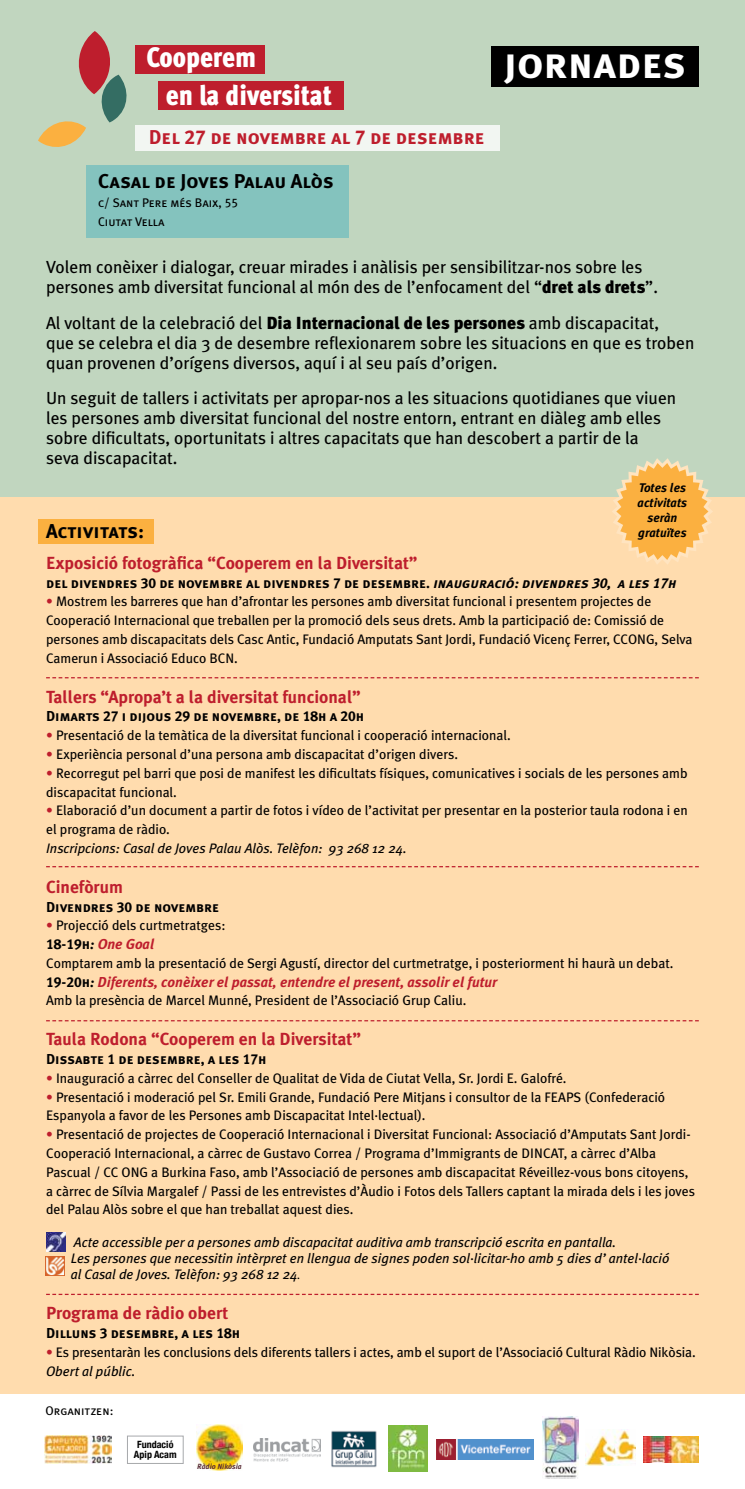
<style>
.page{position:relative;width:745px;height:1489px;background:#fff}
.page>*{position:absolute;margin:0;border:0;box-sizing:border-box;transform-origin:0 0}
.t1{font:43.75px "Meta Plus Bold Caps";color:#fff}
.t2{font:900 28.12px/37.5px "Meta Cond";color:#fff}
.t3{font:20px "Meta Plus Bold Caps";color:#000}
.t4{font:20px "Meta Plus Bold Caps";color:#be1e2d}
.t5{font:17.5px/20px "Meta Plus";color:#000}
.t6{font:700 17.5px "Meta Plus";color:#be1e2d}
.t7{font:14.38px "Meta Plus Bold Caps";color:#000}
.t8{font:italic 700 14.38px "Meta Plus";color:#be1e2d}
.t9{font:13.75px/18.8px "Meta Plus";color:#000}
.t10{font:italic 13.75px/16.2px "Meta Plus";color:#000}
.t11{font:12.5px/18.8px "Meta Plus Book Caps";color:#000}
.t12{font:italic 700 12.5px/15px "Meta Plus";color:#000;text-align:center}
.t13{font:700 condensed 10px/10px "Helvetica Neue";color:#000;text-align:center}
.t14{font:italic 700 7.5px "Meta Plus";color:#5a2d38}
.s1{font-weight:900}
.s2{font-style:italic}
.s3{color:#be1e2d}
.s4{font-family:"Meta Plus Bold Caps";font-weight:400;font-style:normal;color:#000}
.s5{color:#000}
.s6{font-size:11px}
</style>
<div class="page">
<div style="left:0;top:496px;width:744px;height:897px;background:#ffdcae"></div>
<div style="left:0;top:0;width:744px;height:496px;background:#c1d6bf"></div>
<div style="left:38px;top:519px;width:116px;height:25px;background:#fbb040"></div>
<div style="left:86px;top:165px;width:262px;height:72px;background:#84c3be"></div>
<svg style="left:46px;top:677px;width:652px;height:1px"></svg>
<img style="left:46px;top:1232px;width:19px;height:19px">
<img style="left:46px;top:1256px;width:18px;height:19px">
<svg style="left:46px;top:866px;width:652px;height:1px"></svg>
<svg style="left:46px;top:1020px;width:652px;height:1px"></svg>
<svg style="left:46px;top:1293px;width:652px;height:1px"></svg>
<svg style="left:611px;top:458px;width:101px;height:106px"></svg>
<div style="left:135px;top:125px;width:364px;height:26px;background:#f2f6f2"></div>
<svg style="left:38px;top:31px;width:89px;height:116px"></svg>
<div style="left:158px;top:81px;width:185px;height:28px;background:#be1e2d"></div>
<div style="left:135px;top:45px;width:129px;height:28px;background:#be1e2d"></div>
<div style="left:491px;top:46px;width:207px;height:41px;background:#000"></div>
<img style="left:388px;top:1425px;width:39px;height:46px">
<img style="left:542px;top:1416px;width:36px;height:62px">
<img style="left:196px;top:1424px;width:46px;height:46px">
<img style="left:331px;top:1430px;width:46px;height:37px">
<svg style="left:44px;top:1436px;width:68px;height:28px"></svg>
<img style="left:45px;top:1435px;width:67px;height:28px">
<img style="left:585px;top:1429px;width:50px;height:35px">
<img style="left:436px;top:1439px;width:97px;height:20px">
<img style="left:643px;top:1436px;width:55px;height:26px">
<img style="left:253px;top:1438px;width:67px;height:22px">
<div style="left:127px;top:1435px;width:56px;height:28px;border:1px solid #a7a9ac"></div>
<h2 class="t2" style="left:166px;top:38px;width:167px;text-indent:-19px">Cooperem<br>en la diversitat</h2>
<h1 class="t1" style="left:503px;top:37px;width:184px">jornades</h1>
<h3 class="t4" style="left:149px;top:125px;width:337px">Del 27 de novembre al 7 de desembre</h3>
<h3 class="t3" style="left:98px;top:170px;width:237px">Casal de Joves Palau Alòs</h3>
<p class="t11" style="left:98px;top:193px;width:141px">c/ Sant Pere més Baix, 55<br>Ciutat Vella</p>
<p class="t5" style="left:46px;top:257px;width:613px">Volem conèixer i dialogar, creuar mirades i anàlisis per sensibilitzar-nos sobre les persones amb diversitat funcional al món des de l’enfocament del “<span class="s1">dret als drets</span>”.</p>
<p class="t5" style="left:46px;top:312px;width:649px">Al voltant de la celebració del <span class="s1">Dia Internacional de les persones</span> amb discapacitat,<br>que se celebra el dia 3 de desembre reflexionarem sobre les situacions en que es troben quan provenen d’orígens diversos, aquí i al seu país d’origen.</p>
<p class="t5" style="left:46px;top:387px;width:631px">Un seguit de tallers i activitats per apropar-nos a les situacions quotidianes que viuen les persones amb diversitat funcional del nostre entorn, entrant en diàleg amb elles sobre dificultats, oportunitats i altres capacitats que han descobert a partir de la seva discapacitat.</p>
<p class="t12" style="left:637px;top:480px;width:51px">Totes les activitats seràn</p>
<h3 class="t3" style="left:46px;top:519px;width:99px">Activitats:</h3>
<p class="t12" style="left:637px;top:525px;width:50px">gratuïtes</p>
<p class="t6" style="left:46px;top:552px;width:372px">Exposició fotogràfica “Cooperem en la Diversitat”</p>
<p class="t7" style="left:46px;top:574px;width:631px">del divendres 30 de novembre al divendres 7 de desembre. <span class="s2">inauguració: divendres 30, a les 17h</span></p>
<p class="t9" style="left:46px;top:592px;width:647px"><span class="s3">•</span> Mostrem les barreres que han d’afrontar les persones amb diversitat funcional i presentem projectes de Cooperació Internacional que treballen per la promoció dels seus drets. Amb la participació de: Comissió de persones amb discapacitats dels Casc Antic, Fundació Amputats Sant Jordi, Fundació Vicenç Ferrer, CCONG, Selva Camerun i Associació Educo BCN.</p>
<p class="t6" style="left:46px;top:686px;width:316px">Tallers “Apropa’t a la diversitat funcional”</p>
<p class="t7" style="left:46px;top:708px;width:319px">Dimarts 27 i dijous 29 de novembre, de 18h a 20h</p>
<p class="t9" style="left:46px;top:726px;width:466px"><span class="s3">•</span> Presentació de la temàtica de la diversitat funcional i cooperació internacional.</p>
<p class="t9" style="left:46px;top:744px;width:413px"><span class="s3">•</span> Experiència personal d’una persona amb discapacitat d’origen divers.</p>
<p class="t9" style="left:46px;top:763px;width:642px"><span class="s3">•</span> Recorregut pel barri que posi de manifest les dificultats físiques, comunicatives i socials de les persones amb discapacitat funcional.</p>
<p class="t9" style="left:46px;top:801px;width:642px"><span class="s3">•</span> Elaboració d’un document a partir de fotos i vídeo de l’activitat per presentar en la posterior taula rodona i en el programa de ràdio.</p>
<p class="t10" style="left:46px;top:839px;width:362px">Inscripcions: Casal de Joves Palau Alòs. Telèfon: 93 268 12 24.</p>
<p class="t6" style="left:46px;top:876px;width:78px">Cinefòrum</p>
<p class="t7" style="left:46px;top:898px;width:174px">Divendres 30 de novembre</p>
<p class="t9" style="left:46px;top:916px;width:181px"><span class="s3">•</span> Projecció dels curtmetratges:</p>
<p class="t8" style="left:46px;top:935px;width:110px"><span class="s4">18-19h</span><span class="s5">:</span> One Goal</p>
<p class="t9" style="left:46px;top:953px;width:628px">Comptarem amb la presentació de Sergi Agustí, director del curtmetratge, i posteriorment hi haurà un debat.</p>
<p class="t8" style="left:46px;top:973px;width:452px"><span class="s4">19-20h</span><span class="s5">:</span> Diferents, conèixer el passat, entendre el present, assolir el futur</p>
<p class="t9" style="left:46px;top:991px;width:421px">Amb la presència de Marcel Munné, President de l’Associació Grup Caliu.</p>
<p class="t6" style="left:46px;top:1029px;width:316px">Taula Rodona “Cooperem en la Diversitat”</p>
<p class="t7" style="left:46px;top:1050px;width:222px">Dissabte 1 de desembre, a les 17h</p>
<p class="t9" style="left:46px;top:1068px;width:521px"><span class="s3">•</span> Inauguració a càrrec del Conseller de Qualitat de Vida de Ciutat Vella, Sr. Jordi E. Galofré.</p>
<p class="t9" style="left:46px;top:1087px;width:620px"><span class="s3">•</span> Presentació i moderació pel Sr. Emili Grande, Fundació Pere Mitjans i consultor de la FEAPS (Confederació<br>Espanyola a favor de les Persones amb Discapacitat Intel·lectual).</p>
<p class="t9" style="left:46px;top:1124px;width:650px"><span class="s3">•</span> Presentació de projectes de Cooperació Internacional i Diversitat Funcional: Associació d’Amputats Sant Jordi-Cooperació Internacional, a càrrec de Gustavo Correa / Programa d’Immigrants de DINCAT, a càrrec d’Alba Pascual / CC ONG a Burkina Faso, amb l’Associació de persones amb discapacitat Réveillez-vous bons citoyens, a càrrec de Sílvia Margalef / Passi de les entrevistes d’Àudio i Fotos dels Tallers captant la mirada dels i les joves del Palau Alòs sobre el que han treballat aquest dies.</p>
<p class="t10" style="left:71px;top:1233px;width:599px">Acte accessible per a persones amb discapacitat auditiva amb transcripció escrita en pantalla.<br>Les persones que necessitin intèrpret en llengua de signes poden sol·licitar-ho amb 5 dies d’antel·lació al Casal de Joves. Telèfon: 93 268 12 24<span class="s6">.</span></p>
<p class="t6" style="left:46px;top:1302px;width:184px">Programa de ràdio obert</p>
<p class="t7" style="left:46px;top:1324px;width:195px">Dilluns 3 desembre, a les 18h</p>
<p class="t9" style="left:46px;top:1342px;width:650px"><span class="s3">•</span> Es presentaràn les conclusions dels diferents tallers i actes, amb el suport de l’Associació Cultural Ràdio Nikòsia.<br><span class="s2">Obert al públic.</span></p>
<p class="t11" style="left:45px;top:1400px;width:69px">Organitzen:</p>
<p class="t13" style="left:134px;top:1438px;width:44px">Fundació<br>Apip Acam</p>
<p class="t14" style="left:197px;top:1461px;width:46px">Ràdio Nikòsia</p>
</div>
